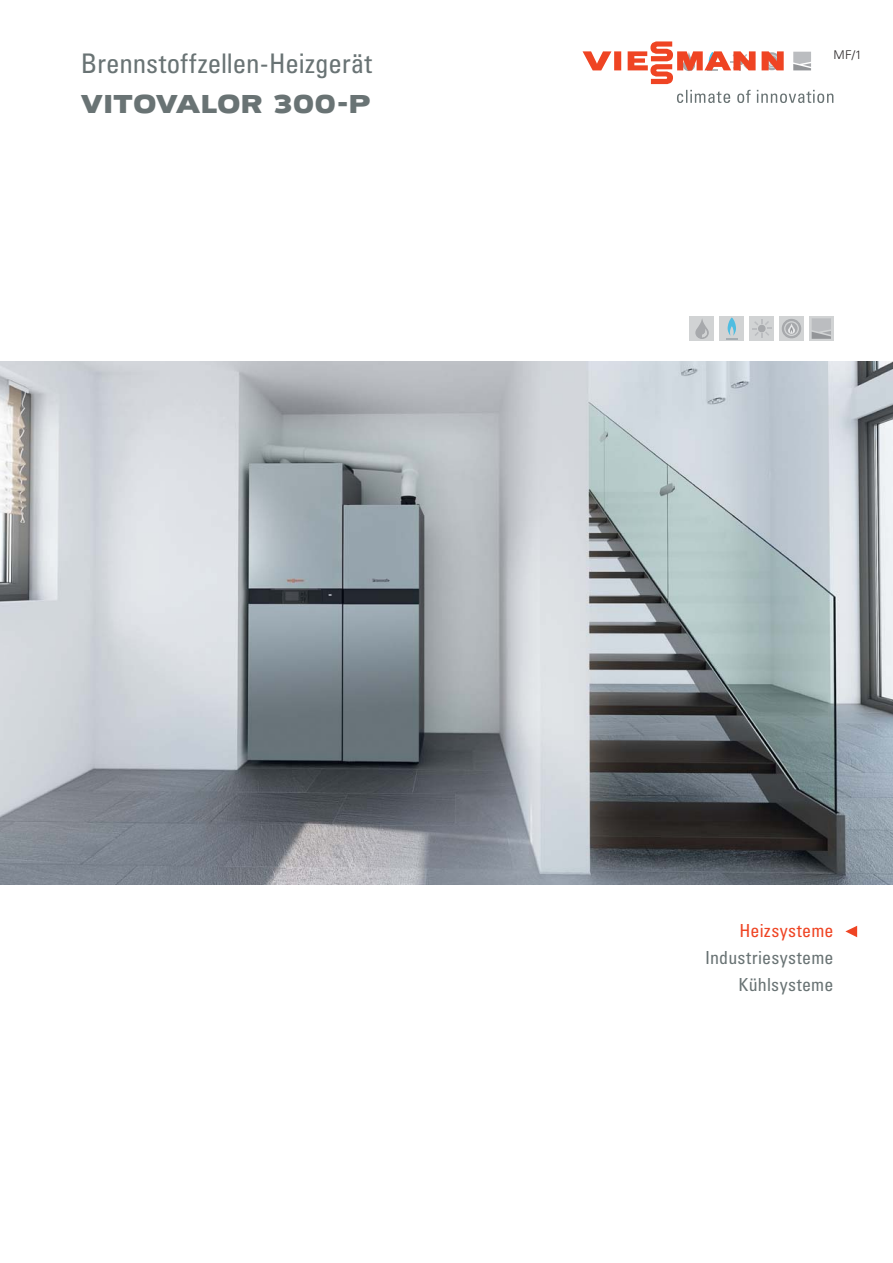
<style>
.page{position:relative;width:893px;height:1263px;background:#fff}
.page>*{position:absolute;margin:0;border:0;box-sizing:border-box;transform-origin:0 0}
.t1{font:condensed 27px "Univers LTCYR 57";letter-spacing:-.005em;color:#697374}
.t2{font:27px "VIESSMANN Normal";letter-spacing:-.015em;color:#697374}
.t3{font:condensed 18px/27px "Univers LTCYR 57";letter-spacing:.01em;color:#697374;text-align:right}
.t4{font:condensed 18px "Univers LTCYR 57";letter-spacing:.015em;color:#ef4423}
.t5{font:300 12px "Univers LTCYR 45";color:#231f20}
</style>
<div class="page">
<svg style="left:793px;top:52px;width:18px;height:18px"></svg>
<div style="left:809px;top:317px;width:24px;height:24px;background:#d1d3d4"></div>
<svg style="left:812px;top:318px;width:19px;height:21px"></svg>
<div style="left:750px;top:317px;width:24px;height:24px;background:#d1d3d4"></div>
<svg style="left:752px;top:319px;width:19px;height:19px"></svg>
<div style="left:779px;top:317px;width:24px;height:24px;background:#d1d3d4"></div>
<div style="left:782px;top:319px;width:19px;height:19px;background:#a7a9ac;border-radius:50%"></div>
<svg style="left:784px;top:321px;width:15px;height:15px"></svg>
<div style="left:720px;top:316px;width:24px;height:25px;background:#d1d3d4"></div>
<svg style="left:726px;top:317px;width:12px;height:22px"></svg>
<div style="left:690px;top:317px;width:24px;height:24px;background:#d1d3d4"></div>
<svg style="left:695px;top:319px;width:14px;height:20px"></svg>
<img style="left:0;top:361px;width:893px;height:523px">
<svg style="left:677px;top:90px;width:156px;height:13px"></svg>
<svg style="left:583px;top:41px;width:201px;height:43px"></svg>
<svg style="left:845px;top:926px;width:12px;height:11px"></svg>
<h1 class="t1" style="left:81px;top:50px;width:293px">Brennstoffzellen-Heizgerät</h1>
<h1 class="t2" style="left:81px;top:95px;width:291px">VITOVALOR 300-P</h1>
<p class="t5" style="left:833px;top:51px;width:30px">MF/1</p>
<p class="t4" style="left:739px;top:922px;width:96px">Heizsysteme</p>
<p class="t3" style="left:705px;top:945px;width:130px">Industriesysteme<br>Kühlsysteme</p>
</div>
